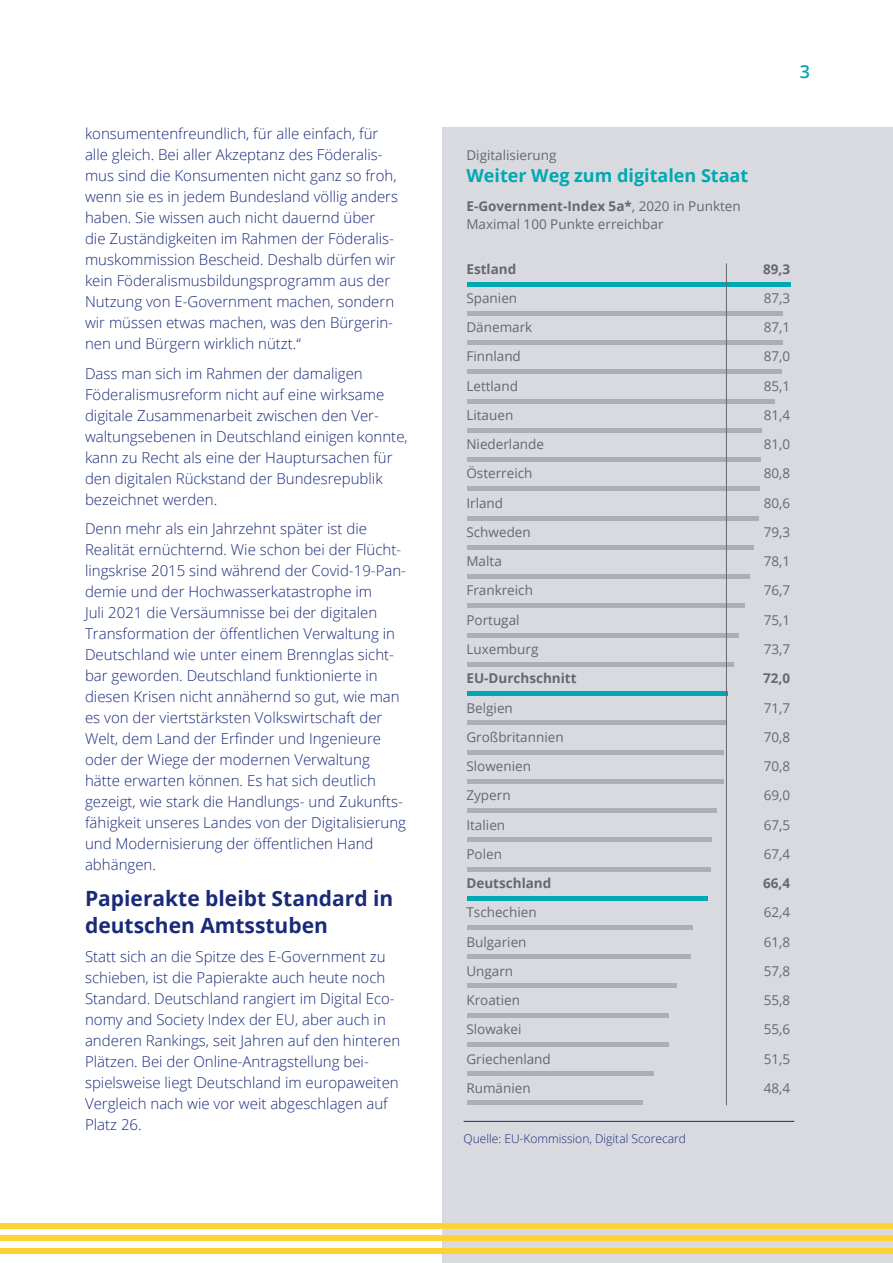
<style>
.page{position:relative;width:893px;height:1263px;background:#fff}
.page>*{position:absolute;margin:0;border:0;box-sizing:border-box;transform-origin:0 0}
.Copy{font:700 21px/27px "Open Sans";color:#1a2a7a}
.t1{font:700 18px "Open Sans";color:#00a8b1}
.t2{font:600 18px "Open Sans";color:#00a8b1}
.Copy-2{font:300 15px/21px "Open Sans";color:#1a2a7a}
.t3{font:13.5px/29.2px "Open Sans";color:#64686f}
.Footnote{font:300 12px "Open Sans";color:#1a2a7a}
.s1{font-weight:700}
</style>
<div class="page">
<div style="left:442px;top:128px;width:451px;height:1135px;background:#d8dadf"></div>
<div style="left:0;top:1235px;width:893px;height:6px;background:#ffd231"></div>
<div style="left:0;top:1248px;width:893px;height:5px;background:#ffd231"></div>
<div style="left:0;top:1223px;width:893px;height:5px;background:#ffd231"></div>
<hr style="left:464px;top:1121px;width:330px;height:1px;background:#1a2a7a">
<div style="left:467px;top:282px;width:323px;height:5px;background:#00a8b1"></div>
<div style="left:467px;top:311px;width:316px;height:5px;background:#aaafb7"></div>
<div style="left:467px;top:340px;width:315px;height:5px;background:#aaafb7"></div>
<hr style="left:467px;top:370px;width:315px;height:4px;background:#aaafb7">
<hr style="left:467px;top:399px;width:308px;height:4px;background:#aaafb7">
<div style="left:467px;top:428px;width:294px;height:5px;background:#aaafb7"></div>
<div style="left:467px;top:457px;width:293px;height:5px;background:#aaafb7"></div>
<hr style="left:467px;top:487px;width:292px;height:4px;background:#aaafb7">
<hr style="left:467px;top:516px;width:292px;height:4px;background:#aaafb7">
<div style="left:467px;top:545px;width:287px;height:5px;background:#aaafb7"></div>
<div style="left:467px;top:574px;width:283px;height:5px;background:#aaafb7"></div>
<div style="left:467px;top:603px;width:277px;height:5px;background:#aaafb7"></div>
<hr style="left:467px;top:633px;width:272px;height:4px;background:#aaafb7">
<div style="left:467px;top:662px;width:267px;height:5px;background:#aaafb7"></div>
<div style="left:467px;top:691px;width:260px;height:5px;background:#00a8b1"></div>
<div style="left:467px;top:720px;width:259px;height:5px;background:#aaafb7"></div>
<hr style="left:467px;top:750px;width:256px;height:4px;background:#aaafb7">
<hr style="left:467px;top:779px;width:256px;height:4px;background:#aaafb7">
<div style="left:467px;top:808px;width:250px;height:5px;background:#aaafb7"></div>
<div style="left:467px;top:837px;width:244px;height:5px;background:#aaafb7"></div>
<hr style="left:467px;top:867px;width:244px;height:4px;background:#aaafb7">
<hr style="left:467px;top:896px;width:240px;height:4px;background:#00a8b1">
<div style="left:467px;top:925px;width:226px;height:5px;background:#aaafb7"></div>
<div style="left:467px;top:954px;width:224px;height:5px;background:#aaafb7"></div>
<hr style="left:467px;top:984px;width:209px;height:4px;background:#aaafb7">
<hr style="left:467px;top:1013px;width:202px;height:4px;background:#aaafb7">
<div style="left:467px;top:1042px;width:201px;height:5px;background:#aaafb7"></div>
<div style="left:467px;top:1071px;width:186px;height:5px;background:#aaafb7"></div>
<div style="left:467px;top:1100px;width:175px;height:5px;background:#aaafb7"></div>
<hr style="left:726px;top:263px;width:1px;height:842px;background:#64686f">
<p class="Copy-2" style="left:85px;top:123px;width:315px">konsumentenfreundlich, für alle einfach, für alle gleich. Bei aller Akzeptanz des Föderalis&shy;mus sind die Konsumenten nicht ganz so froh, wenn sie es in jedem Bundesland völlig anders haben. Sie wissen auch nicht dauernd über die Zuständigkeiten im Rahmen der Föderalis&shy;muskommission Bescheid. Deshalb dürfen wir kein Föderalismusbildungsprogramm aus der Nutzung von E-Government machen, sondern wir müssen etwas machen, was den Bürgerin&shy;nen und Bürgern wirklich nützt.“</p>
<p class="Copy-2" style="left:85px;top:362px;width:324px">Dass man sich im Rahmen der damaligen Föderalismusreform nicht auf eine wirksame digitale Zusammenarbeit zwischen den Ver&shy;waltungsebenen in Deutschland einigen konnte, kann zu Recht als eine der Hauptursachen für den digitalen Rückstand der Bundesrepublik bezeichnet werden.</p>
<p class="Copy-2" style="left:85px;top:518px;width:323px">Denn mehr als ein Jahrzehnt später ist die Realität ernüchternd. Wie schon bei der Flücht&shy;lingskrise 2015 sind während der Covid-19-Pan&shy;demie und der Hochwasserkatastrophe im<br>Juli 2021 die Versäumnisse bei der digitalen Transformation der öffentlichen Verwaltung in Deutschland wie unter einem Brennglas sicht&shy;bar geworden. Deutschland funktionierte in diesen Krisen nicht annähernd so gut, wie man es von der viertstärksten Volkswirtschaft der Welt, dem Land der Erfinder und Ingenieure oder der Wiege der modernen Verwaltung hätte erwarten können. Es hat sich deutlich gezeigt, wie stark die Handlungs- und Zukunfts&shy;fähigkeit unseres Landes von der Digitalisierung und Modernisierung der öffentlichen Hand abhängen.</p>
<p class="Copy" style="left:85px;top:884px;width:310px">Papierakte bleibt Standard in deutschen Amtsstuben</p>
<p class="Copy-2" style="left:85px;top:946px;width:317px">Statt sich an die Spitze des E-Government zu schieben, ist die Papierakte auch heute noch Standard. Deutschland rangiert im Digital Eco&shy;nomy and Society Index der EU, aber auch in anderen Rankings, seit Jahren auf den hinteren Plätzen. Bei der Online-Antragstellung bei&shy;spielsweise liegt Deutschland im europaweiten Vergleich nach wie vor weit abgeschlagen auf Platz 26.</p>
<p class="t2" style="left:800px;top:59px;width:12px">3</p>
<p class="t3" style="left:466px;top:140px;width:92px">Digitalisierung</p>
<p class="t1" style="left:466px;top:163px;width:283px">Weiter Weg zum digitalen Staat</p>
<p class="t3" style="left:466px;top:197px;width:276px;line-height:18px"><span class="s1">E-Government-Index 5a*</span>, 2020 in Punkten<br>Maximal 100 Punkte erreichbar</p>
<p class="t3" style="left:466px;top:254px;width:112px"><span class="s1">Estland<br></span>Spanien<br>Dänemark<br>Finnland<br>Lettland<br>Litauen<br>Niederlande<br>Österreich<br>Irland<br>Schweden<br>Malta<br>Frankreich<br>Portugal<br>Luxemburg<br><span class="s1">EU-Durchschnitt<br></span>Belgien<br>Großbritannien<br>Slowenien<br>Zypern<br>Italien<br>Polen<br><span class="s1">Deutschland<br></span>Tschechien<br>Bulgarien<br>Ungarn<br>Kroatien<br>Slowakei<br>Griechenland<br>Rumänien</p>
<p class="Footnote" style="left:464px;top:1130px;width:224px">Quelle: EU-Kommission, Digital Scorecard</p>
<p class="t3" style="left:763px;top:254px;width:29px;text-align:justify"><span class="s1">89,3<br></span>87,3<br>87,1<br>87,0<br>85,1<br>81,4<br>81,0<br>80,8<br>80,6<br>79,3<br>78,1<br>76,7<br>75,1<br>73,7<br><span class="s1">72,0<br></span>71,7<br>70,8<br>70,8<br>69,0<br>67,5<br>67,4<br><span class="s1">66,4<br></span>62,4<br>61,8<br>57,8<br>55,8<br>55,6<br>51,5<br>48,4</p>
</div>
